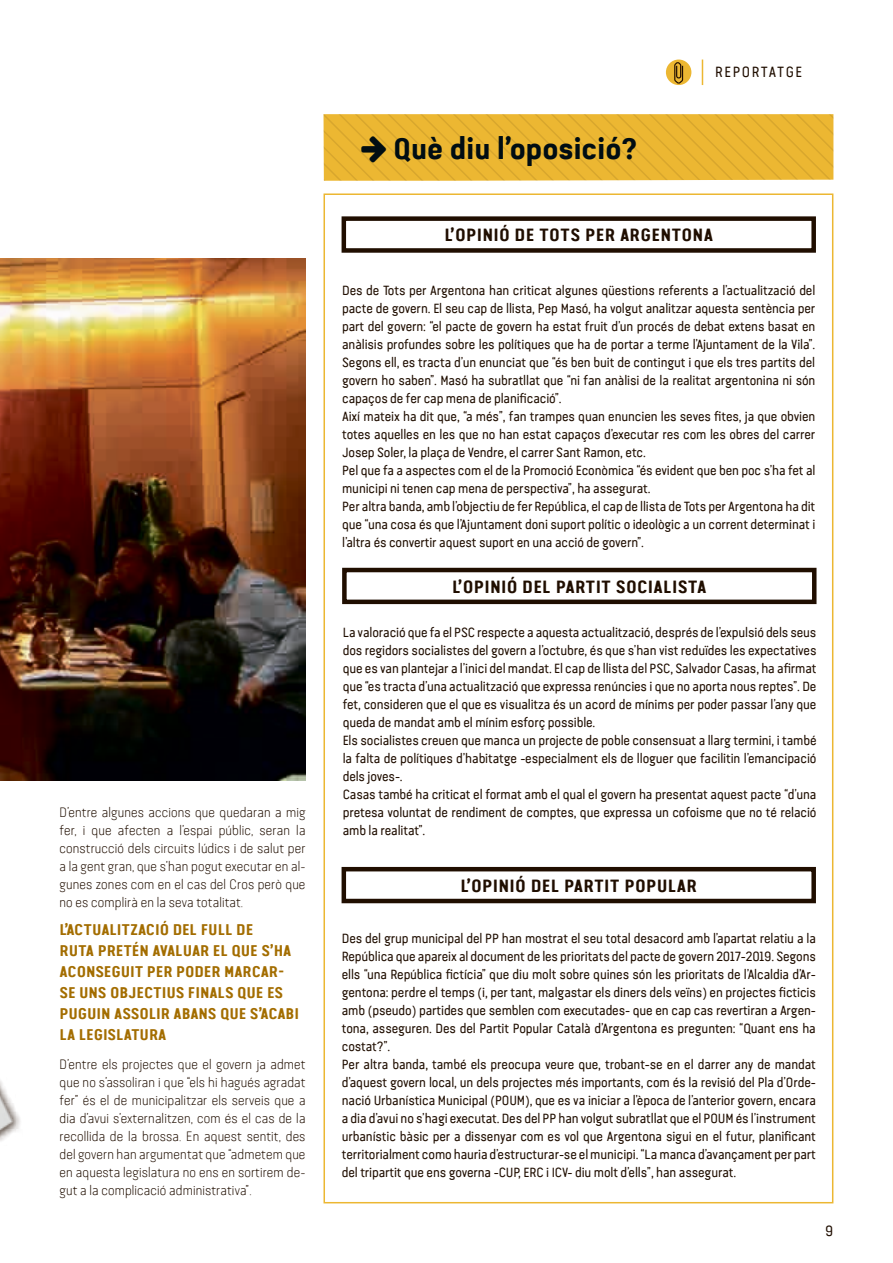
<style>
.page{position:relative;width:893px;height:1263px;background:#fff}
.page>*{position:absolute;margin:0;border:0;box-sizing:border-box;transform-origin:0 0}
.t1{font:700 30px "Van Condensed Pro";letter-spacing:-.02em;color:#000d13}
.t2{font:700 18px "Van Condensed Pro";letter-spacing:.01em;color:#200e00}
.t3{font:700 15.75px/21px "Van Condensed Pro";letter-spacing:-.01em;color:#a36d00}
.t4{font:15px "Van Pro Regular 3";letter-spacing:.1em;color:#200e00}
.t5{font:13.5px/18px "Van Pro Regular 3";letter-spacing:-.01em;color:#200e00}
.t6{font:300 13.5px/18px "Van Condensed Light Pro";letter-spacing:.01em;color:#200e00;text-align:justify}
</style>
<div class="page">
<div style="left:666px;top:60px;width:25px;height:25px;background:#ecb732;border-radius:50%"></div>
<svg style="left:702px;top:60px;width:1px;height:25px"></svg>
<svg style="left:674px;top:62px;width:9px;height:22px"></svg>
<img style="left:0;top:259px;width:305px;height:521px">
<div style="left:342px;top:216px;width:474px;height:37px;border:4px solid #200e00"></div>
<div style="left:342px;top:867px;width:474px;height:36px;border:4px solid #200e00"></div>
<div style="left:342px;top:568px;width:474px;height:36px;border:4px solid #200e00"></div>
<img style="left:0;top:1080px;width:20px;height:61px">
<svg style="left:323px;top:114px;width:511px;height:67px;background:#e8b534"></svg>
<p class="t6" style="left:60px;top:802px;width:247px">D’entre algunes accions que quedaran a mig fer, i que afecten a l’espai públic, seran la construcció dels circuits lúdics i de salut per a la gent gran, que s’han pogut executar en al&shy;gunes zones com en el cas del Cros però que no es complirà en la seva totalitat.</p>
<p class="t3" style="left:60px;top:918px;width:241px">L’ACTUALITZACIÓ DEL FULL DE<br>RUTA PRETÉN AVALUAR EL QUE S’HA<br>ACONSEGUIT PER PODER MARCAR-<br>SE UNS OBJECTIUS FINALS QUE ES<br>PUGUIN ASSOLIR ABANS QUE S’ACABI<br>LA LEGISLATURA</p>
<p class="t6" style="left:60px;top:1054px;width:247px">D’entre els projectes que el govern ja admet que no s’assoliran i que “els hi hagués agradat fer” és el de municipalitzar els serveis que a dia d’avui s’externalitzen, com és el cas de la recollida de la brossa. En aquest sentit, des del govern han argumentat que “admetem que en aquesta legislatura no ens en sortirem de&shy;gut a la complicació administrativa”.</p>
<p class="t4" style="left:715px;top:61px;width:88px">REPORTATGE</p>
<h1 class="t1" style="left:393px;top:125px;width:246px">Què diu l’oposició?</h1>
<h2 class="t2" style="left:444px;top:221px;width:270px">L’OPINIÓ DE TOTS PER ARGENTONA</h2>
<p class="t5" style="left:342px;top:280px;width:475px">Des de Tots per Argentona han criticat algunes qüestions referents a l’actualització del pacte de govern. El seu cap de llista, Pep Masó, ha volgut analitzar aquesta sentència per part del govern: “el pacte de govern ha estat fruit d’un procés de debat extens basat en anàlisis profundes sobre les polítiques que ha de portar a terme l’Ajuntament de la Vila”.<br>Segons ell, es tracta d’un enunciat que “és ben buit de contingut i que els tres partits del govern ho saben”. Masó ha subratllat que “ni fan anàlisi de la realitat argentonina ni són capaços de fer cap mena de planificació”.<br>Així mateix ha dit que, “a més”, fan trampes quan enuncien les seves fites, ja que obvien totes aquelles en les que no han estat capaços d’executar res com les obres del carrer Josep Soler, la plaça de Vendre, el carrer Sant Ramon, etc.<br>Pel que fa a aspectes com el de la Promoció Econòmica “és evident que ben poc s’ha fet al municipi ni tenen cap mena de perspectiva”, ha assegurat.<br>Per altra banda, amb l’objectiu de fer República, el cap de llista de Tots per Argentona ha dit que “una cosa és que l’Ajuntament doni suport polític o ideològic a un corrent determinat i l’altra és convertir aquest suport en una acció de govern”.</p>
<h2 class="t2" style="left:452px;top:572px;width:256px">L’OPINIÓ DEL PARTIT SOCIALISTA</h2>
<p class="t5" style="left:343px;top:622px;width:475px">La valoració que fa el PSC respecte a aquesta actualització, després de l’expulsió dels seus dos regidors socialistes del govern a l’octubre, és que s’han vist reduïdes les expectatives que es van plantejar a l’inici del mandat. El cap de llista del PSC, Salvador Casas, ha afirmat que “es tracta d’una actualització que expressa renúncies i que no aporta nous reptes”. De fet, consideren que el que es visualitza és un acord de mínims per poder passar l’any que queda de mandat amb el mínim esforç possible.<br>Els socialistes creuen que manca un projecte de poble consensuat a llarg termini, i també la falta de polítiques d’habitatge -especialment els de lloguer que facilitin l’emancipació dels joves-.<br>Casas també ha criticat el format amb el qual el govern ha presentat aquest pacte “d’una pretesa voluntat de rendiment de comptes, que expressa un cofoisme que no té relació amb la realitat”.</p>
<h2 class="t2" style="left:460px;top:871px;width:238px">L’OPINIÓ DEL PARTIT POPULAR</h2>
<p class="t5" style="left:342px;top:928px;width:476px">Des del grup municipal del PP han mostrat el seu total desacord amb l’apartat relatiu a la República que apareix al document de les prioritats del pacte de govern 2017-2019. Segons ells “una República fictícia” que diu molt sobre quines són les prioritats de l’Alcaldia d’Ar&shy;gentona: perdre el temps (i, per tant, malgastar els diners dels veïns) en projectes ficticis amb (pseudo) partides que semblen com executades- que en cap cas revertiran a Argen&shy;tona, asseguren. Des del Partit Popular Català d’Argentona es pregunten: “Quant ens ha costat?”.<br>Per altra banda, també els preocupa veure que, trobant-se en el darrer any de mandat d’aquest govern local, un dels projectes més importants, com és la revisió del Pla d’Orde&shy;nació Urbanística Municipal (POUM), que es va iniciar a l’època de l’anterior govern, encara a dia d’avui no s’hagi executat. Des del PP han volgut subratllat que el POUM és l’instrument urbanístic bàsic per a dissenyar com es vol que Argentona sigui en el futur, planificant territorialment como hauria d’estructurar-se el municipi. “La manca d’avançament per part del tripartit que ens governa -CUP, ERC i ICV- diu molt d’ells”, han assegurat.</p>
<p class="t4" style="left:825px;top:1220px;width:10px">9</p>
</div>
